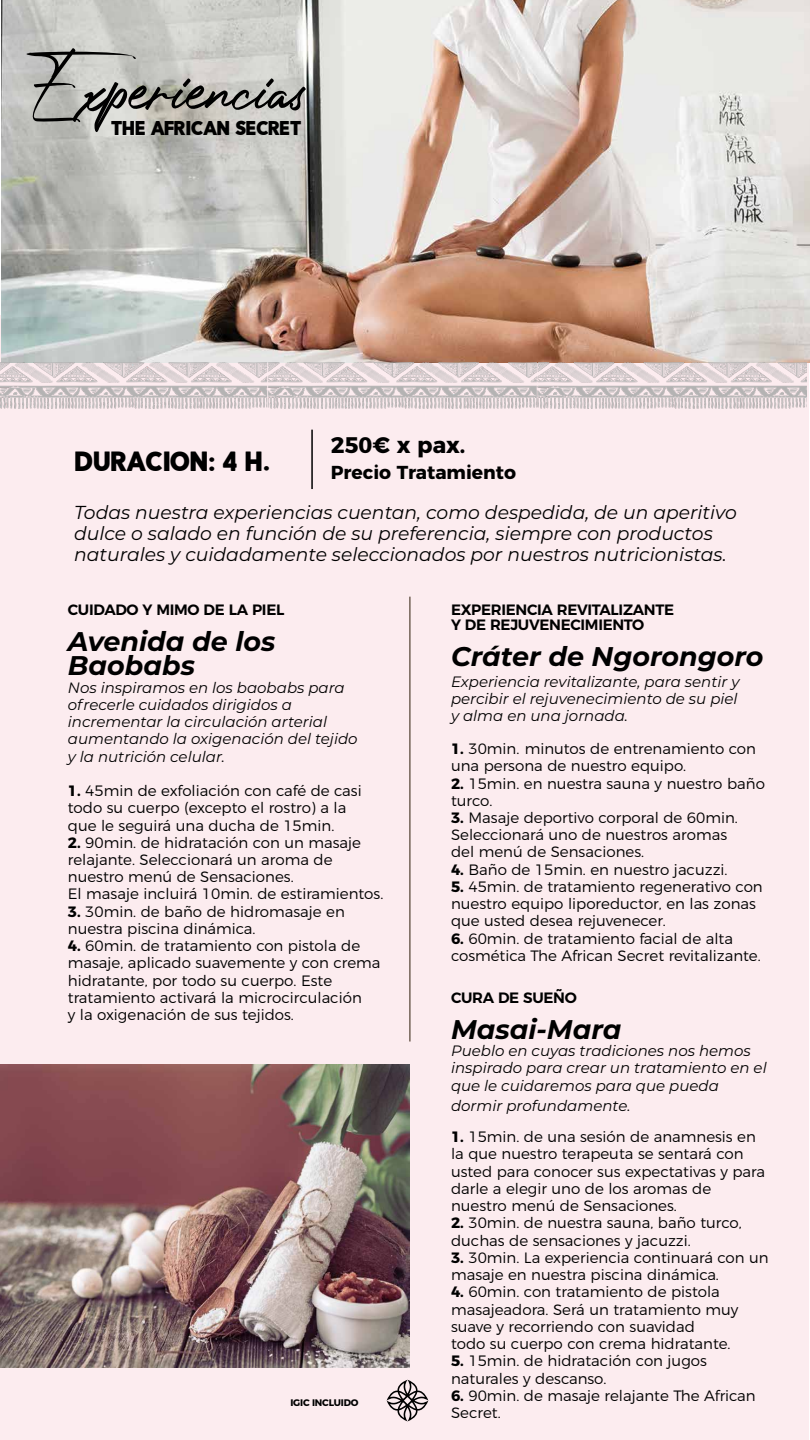
<style>
.page{position:relative;width:810px;height:1440px;background:#fff}
.page>*{position:absolute;margin:0;border:0;box-sizing:border-box;transform-origin:0 0}
.t1{font:87.22px "Photograph Signature";color:#000}
.t2{font:italic 700 27px/24.8px "Montserrat";color:#000}
.t3{font:26.55px "Sovereign";color:#000}
.t4{font:700 22.5px "Montserrat";color:#000}
.t5{font:19.05px "Sovereign";color:#000}
.t6{font:italic 18.75px/21px "Montserrat";color:#000}
.t7{font:700 18.75px "Montserrat";color:#000}
.t8{font:300 15px/17.2px "Montserrat";color:#000}
.t9{font:italic 15px/17.2px "Montserrat";color:#000}
.t10{font:600 15px/15.8px "Montserrat";letter-spacing:-.02em;color:#000}
.t11{font:700 9.52px "Montserrat";letter-spacing:-.02em;color:#000}
.s1{font-weight:700}
</style>
<div class="page">
<div style="left:0;top:315px;width:809px;height:1125px;background:#fcecef"></div>
<svg style="left:387px;top:1380px;width:41px;height:41px"></svg>
<img style="left:2px;top:1px;width:808px;height:361px">
<img style="left:0;top:362px;width:807px;height:47px">
<hr style="left:409px;top:597px;width:2px;height:445px;background:#736357">
<hr style="left:311px;top:430px;width:2px;height:59px;background:#000">
<img style="left:0;top:1065px;width:410px;height:302px">
<h1 class="t1" style="left:26px;top:11px;width:285px">Experiencias</h1>
<p class="t5" style="left:111px;top:120px;width:192px">THE AFRICAN SECRET</p>
<h3 class="t3" style="left:75px;top:449px;width:196px">DURACION: 4 H.</h3>
<h3 class="t4" style="left:331px;top:426px;width:136px">250€ x pax.</h3>
<p class="t7" style="left:331px;top:457px;width:187px">Precio Tratamiento</p>
<p class="t6" style="left:74px;top:502px;width:664px">Todas nuestra experiencias cuentan, como despedida, de un aperitivo dulce o salado en función de su preferencia, siempre con productos naturales y cuidadamente seleccionados por nuestros nutricionistas.</p>
<p class="t10" style="left:68px;top:600px;width:218px">CUIDADO Y MIMO DE LA PIEL</p>
<h2 class="t2" style="left:68px;top:627px;width:209px">Avenida de los<br>Baobabs</h2>
<p class="t9" style="left:68px;top:678px;width:291px">Nos inspiramos en los baobabs para ofrecerle cuidados dirigidos a incrementar la circulación arterial aumentando la oxigenación del tejido y la nutrición celular.</p>
<p class="t8" style="left:68px;top:781px;width:295px"><span class="s1">1.</span> 45min de exfoliación con café de casi todo su cuerpo (excepto el rostro) a la que le seguirá una ducha de 15min.</p>
<p class="t8" style="left:68px;top:833px;width:317px"><span class="s1">2.</span> 90min. de hidratación con un masaje relajante. Seleccionará un aroma de nuestro menú de Sensaciones.<br>El masaje incluirá 10min. de estiramientos.</p>
<p class="t8" style="left:68px;top:901px;width:279px"><span class="s1">3.</span> 30min. de baño de hidromasaje en nuestra piscina dinámica.</p>
<p class="t8" style="left:68px;top:936px;width:314px"><span class="s1">4.</span> 60min. de tratamiento con pistola de masaje, aplicado suavemente y con crema hidratante, por todo su cuerpo. Este tratamiento activará la microcirculación<br>y la oxigenación de sus tejidos.</p>
<p class="t11" style="left:290px;top:1395px;width:69px">IGIC INCLUIDO</p>
<p class="t10" style="left:451px;top:600px;width:225px">EXPERIENCIA REVITALIZANTE<br>Y DE REJUVENECIMIENTO</p>
<h2 class="t2" style="left:451px;top:643px;width:314px">Cráter de Ngorongoro</h2>
<p class="t9" style="left:451px;top:672px;width:290px">Experiencia revitalizante, para sentir y percibir el rejuvenecimiento de su piel y alma en una jornada.</p>
<p class="t8" style="left:451px;top:739px;width:307px"><span class="s1">1.</span> 30min. minutos de entrenamiento con una persona de nuestro equipo.</p>
<p class="t8" style="left:451px;top:773px;width:315px"><span class="s1">2.</span> 15min. en nuestra sauna y nuestro baño turco.</p>
<p class="t8" style="left:451px;top:808px;width:288px"><span class="s1">3.</span> Masaje deportivo corporal de 60min.<br>Seleccionará uno de nuestros aromas del menú de Sensaciones.</p>
<p class="t8" style="left:451px;top:859px;width:278px"><span class="s1">4.</span> Baño de 15min. en nuestro jacuzzi.</p>
<p class="t8" style="left:451px;top:877px;width:313px"><span class="s1">5.</span> 45min. de tratamiento regenerativo con nuestro equipo liporeductor, en las zonas que usted desea rejuvenecer.</p>
<p class="t8" style="left:451px;top:928px;width:311px"><span class="s1">6.</span> 60min. de tratamiento facial de alta cosmética The African Secret revitalizante.</p>
<p class="t10" style="left:451px;top:988px;width:127px">CURA DE SUEÑO</p>
<h2 class="t2" style="left:451px;top:1016px;width:172px">Masai-Mara</h2>
<p class="t9" style="left:451px;top:1042px;width:317px">Pueblo en cuyas tradiciones nos hemos inspirado para crear un tratamiento en el que le cuidaremos para que pueda</p>
<p class="t9" style="left:451px;top:1096px;width:181px">dormir profundamente.</p>
<p class="t8" style="left:451px;top:1127px;width:315px"><span class="s1">1.</span> 15min. de una sesión de anamnesis en la que nuestro terapeuta se sentará con usted para conocer sus expectativas y para darle a elegir uno de los aromas de nuestro menú de Sensaciones.</p>
<p class="t8" style="left:451px;top:1213px;width:292px"><span class="s1">2.</span> 30min. de nuestra sauna, baño turco, duchas de sensaciones y jacuzzi.</p>
<p class="t8" style="left:451px;top:1248px;width:319px"><span class="s1">3.</span> 30min. La experiencia continuará con un masaje en nuestra piscina dinámica.</p>
<p class="t8" style="left:451px;top:1282px;width:289px"><span class="s1">4.</span> 60min. con tratamiento de pistola masajeadora. Será un tratamiento muy suave y recorriendo con suavidad<br>todo su cuerpo con crema hidratante.</p>
<p class="t8" style="left:451px;top:1351px;width:257px"><span class="s1">5.</span> 15min. de hidratación con jugos naturales y descanso.</p>
<p class="t8" style="left:451px;top:1386px;width:306px"><span class="s1">6.</span> 90min. de masaje relajante The African<br>Secret.</p>
</div>
